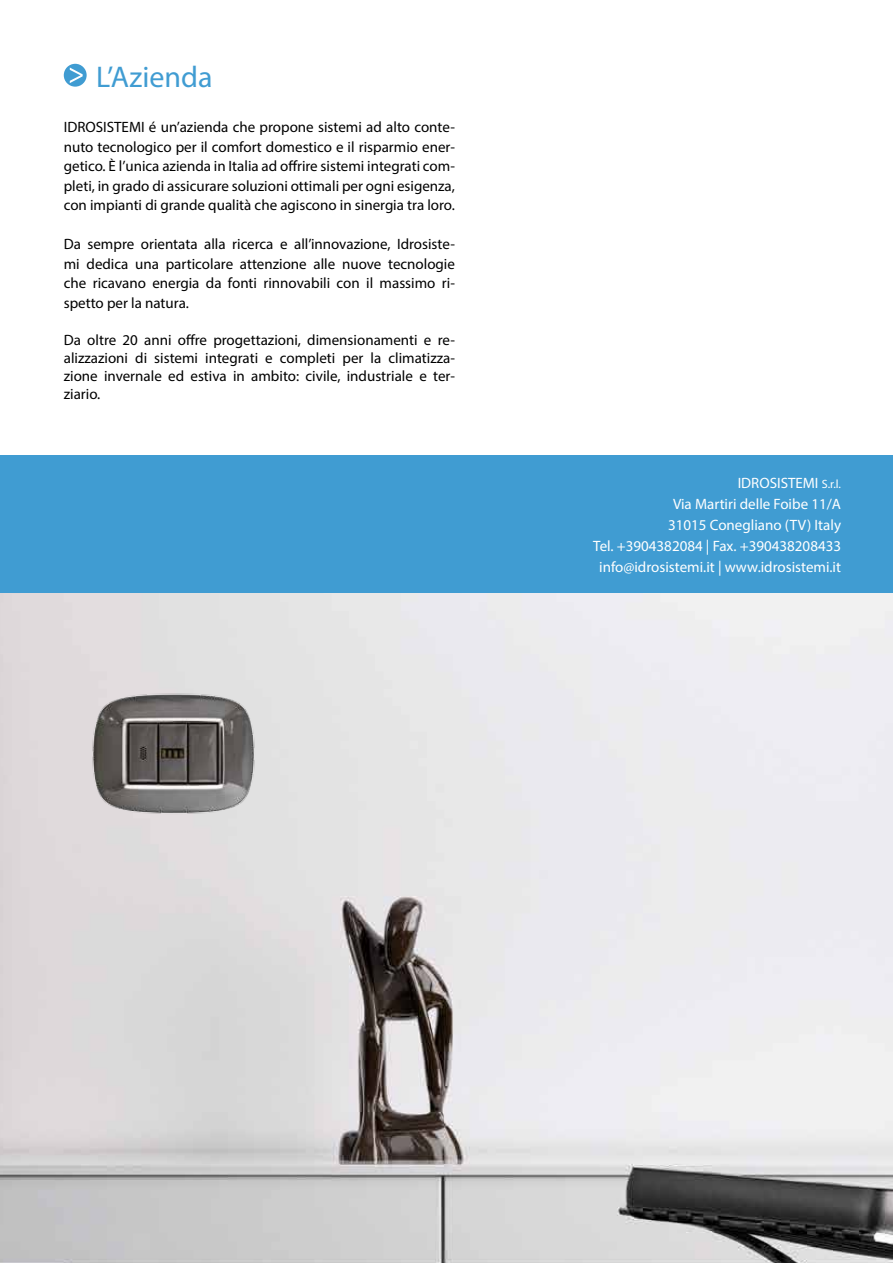
<style>
.page{position:relative;width:893px;height:1263px;background:#fff}
.page>*{position:absolute;margin:0;border:0;box-sizing:border-box;transform-origin:0 0}
.t1{font:30px "Myriad Pro";color:#409cd2}
.t2{font:15px/19.5px "Myriad Pro";color:#000;text-align:justify}
.t3{font:15px/21px "Myriad Pro";color:#fff;text-align:right}
.s1{font-size:12px}
</style>
<div class="page">
<div style="left:0;top:455px;width:893px;height:138px;background:#409cd2"></div>
<div style="left:64px;top:64px;width:23px;height:23px;background:#409cd2;border-radius:50%"></div>
<svg style="left:70px;top:68px;width:13px;height:15px"></svg>
<img style="left:0;top:593px;width:893px;height:670px">
<img style="left:70px;top:684px;width:207px;height:139px">
<h1 class="t1" style="left:96px;top:58px;width:118px">L’Azienda</h1>
<p class="t2" style="left:64px;top:117px;width:393px">IDROSISTEMI é un’azienda che propone sistemi ad alto conte&shy;nuto tecnologico per il comfort domestico e il risparmio ener&shy;getico. È l’unica azienda in Italia ad offrire sistemi integrati com&shy;pleti, in grado di assicurare soluzioni ottimali per ogni esigenza, con impianti di grande qualità che agiscono in sinergia tra loro.</p>
<p class="t2" style="left:64px;top:234px;width:393px">Da sempre orientata alla ricerca e all’innovazione, Idrosiste&shy;mi dedica una particolare attenzione alle nuove tecnologie che ricavano energia da fonti rinnovabili con il massimo ri&shy;spetto per la natura.</p>
<p class="t2" style="left:64px;top:331px;width:393px;line-height:18px">Da oltre 20 anni offre progettazioni, dimensionamenti e re&shy;alizzazioni di sistemi integrati e completi per la climatizza&shy;zione invernale ed estiva in ambito: civile, industriale e ter&shy;ziario.</p>
<p class="t3" style="left:593px;top:472px;width:249px">IDROSISTEMI <span class="s1">S.r.l.<br></span>Via Martiri delle Foibe 11/A<br>31015 Conegliano (TV) Italy<br>Tel. +3904382084 | Fax. +390438208433 info@idrosistemi.it | www.idrosistemi.it</p>
</div>
